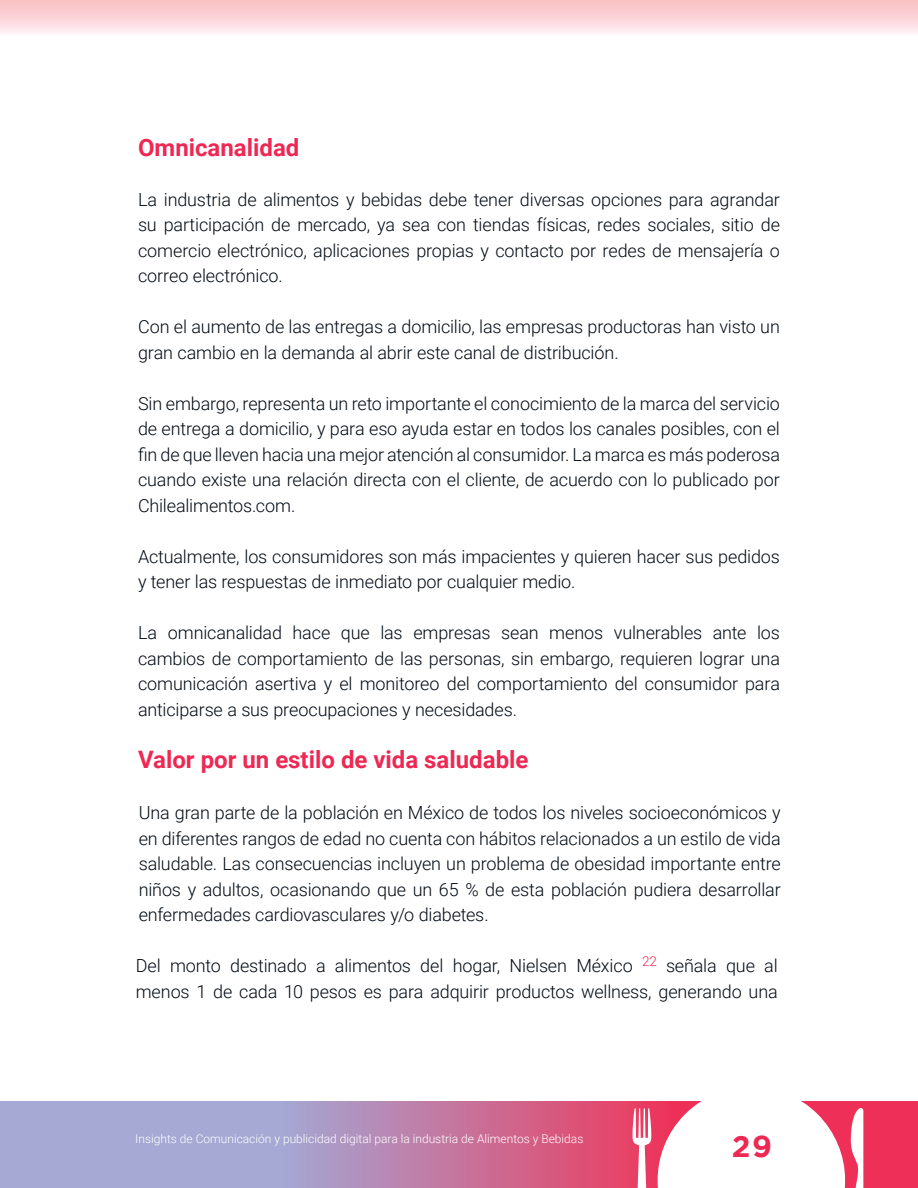
<style>
.page{position:relative;width:918px;height:1188px;background:#fff}
.page>*{position:absolute;margin:0;border:0;box-sizing:border-box;transform-origin:0 0}
.t1{font:700 30px "Gotham";color:#ee2753}
.titles{font:700 24px "Roboto";color:#ee2753}
.text{font:300 18px/25.5px "Roboto";letter-spacing:-.01em;color:#000a14;text-align:justify}
.t2{font:300 12px "Roboto";color:#fff}
</style>
<div class="page">
<svg style="left:0;top:1101px;width:918px;height:87px;background:#bb84ae"></svg>
<svg style="left:633px;top:1101px;width:230px;height:87px"></svg>
<svg style="left:0;top:0;width:918px;height:34px;background:#fbd5d9"></svg>
<p class="titles" style="left:138px;top:131px;width:163px">Omnicanalidad</p>
<p class="text" style="left:138px;top:186px;width:643px">La industria de alimentos y bebidas debe tener diversas opciones para agrandar su participación de mercado, ya sea con tiendas físicas, redes sociales, sitio de comercio electrónico, aplicaciones propias y contacto por redes de mensajería o correo electrónico.</p>
<p class="text" style="left:138px;top:313px;width:643px">Con el aumento de las entregas a domicilio, las empresas productoras han visto un gran cambio en la demanda al abrir este canal de distribución.</p>
<p class="text" style="left:138px;top:390px;width:644px">Sin embargo, representa un reto importante el conocimiento de la marca del servicio de entrega a domicilio, y para eso ayuda estar en todos los canales posibles, con el fin de que lleven hacia una mejor atención al consumidor. La marca es más poderosa cuando existe una relación directa con el cliente, de acuerdo con lo publicado por Chilealimentos.com.</p>
<p class="text" style="left:138px;top:543px;width:643px">Actualmente, los consumidores son más impacientes y quieren hacer sus pedidos y tener las respuestas de inmediato por cualquier medio.</p>
<p class="text" style="left:138px;top:619px;width:644px">La omnicanalidad hace que las empresas sean menos vulnerables ante los cambios de comportamiento de las personas, sin embargo, requieren lograr una comunicación asertiva y el monitoreo del comportamiento del consumidor para anticiparse a sus preocupaciones y necesidades.</p>
<p class="titles" style="left:138px;top:743px;width:392px">Valor por un estilo de vida saludable</p>
<p class="text" style="left:139px;top:799px;width:644px">Una gran parte de la población en México de todos los niveles socioeconómicos y en diferentes rangos de edad no cuenta con hábitos relacionados a un estilo de vida saludable. Las consecuencias incluyen un problema de obesidad importante entre niños y adultos, ocasionando que un 65 % de esta población pudiera desarrollar enfermedades cardiovasculares y/o diabetes.</p>
<p class="text" style="left:136px;top:952px;width:644px">Del monto destinado a alimentos del hogar, Nielsen México <sup>22</sup> señala que al menos 1 de cada 10 pesos es para adquirir productos wellness, generando una</p>
<p class="t2" style="left:135px;top:1130px;width:450px">Insights de Comunicación y publicidad digital para la industria de Alimentos y Bebidas</p>
<h1 class="t1" style="left:732px;top:1129px;width:42px">29</h1>
</div>
